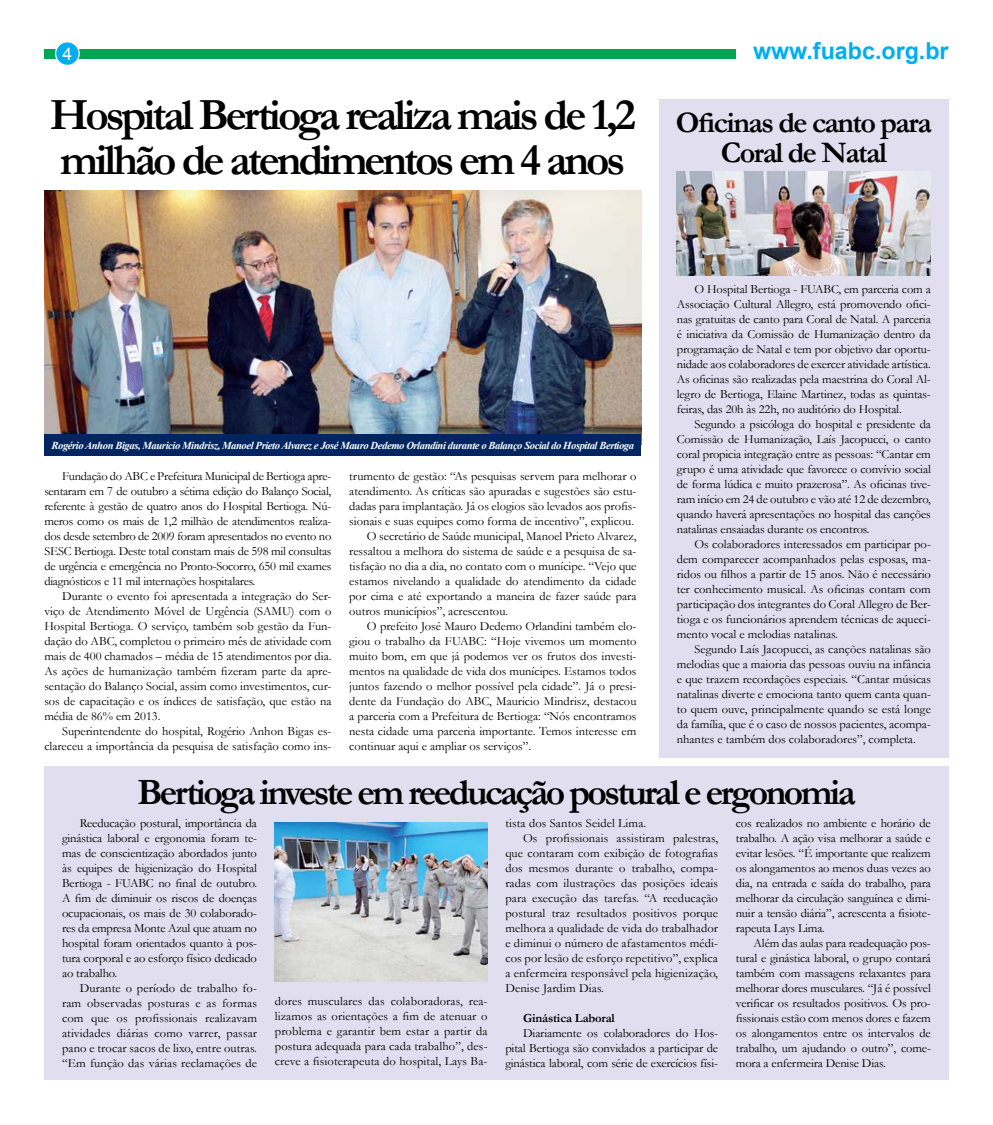
<style>
.page{position:relative;width:993px;height:1125px;background:#fff}
.page>*{position:absolute;margin:0;border:0;box-sizing:border-box;transform-origin:0 0}
.t1{font:700 45px/45px "Garamond";letter-spacing:-.07em;color:#000}
.t2{font:700 37.5px "Garamond";letter-spacing:-.07em;color:#000}
.t3{font:700 30px/30px "Garamond";letter-spacing:-.05em;color:#000;text-align:center}
.t4{font:700 23.25px "Arial";color:#00aeef}
.t5{font:17.5px "Arial";color:#fff}
.t6{font:12.5px/15px "Garamond";color:#000;text-align:justify}
.t7{font:700 12.5px "Garamond";letter-spacing:-.01em;color:#000}
.t8{font:italic 700 10.62px "Times New Roman";letter-spacing:-.04em;color:#fff}
</style>
<div class="page">
<div style="left:44px;top:49px;width:691px;height:9px;background:#00a651"></div>
<div style="left:56px;top:42px;width:23px;height:23px;background:#00aeef;border-radius:50%"></div>
<div style="left:55px;top:41px;width:25px;height:25px;border:1px solid #fff;border-radius:50%"></div>
<div style="left:44px;top:767px;width:904px;height:313px;background:#e0deef"></div>
<div style="left:658px;top:99px;width:290px;height:659px;background:#e0deef"></div>
<img style="left:44px;top:191px;width:597px;height:244px">
<div style="left:44px;top:435px;width:597px;height:21px;background:#002561"></div>
<img style="left:676px;top:172px;width:254px;height:104px">
<img style="left:275px;top:823px;width:212px;height:158px">
<h3 class="t5" style="left:62px;top:42px;width:11px">4</h3>
<h3 class="t4" style="left:752px;top:35px;width:197px">www.fuabc.org.br</h3>
<h1 class="t1" style="left:50px;top:92px;width:587px">Hospital Bertioga realiza mais de 1,2 milhão de atendimentos em 4 anos</h1>
<h3 class="t3" style="left:675px;top:108px;width:257px">Oficinas de canto para<br>Coral de Natal</h3>
<p class="t8" style="left:51px;top:438px;width:584px">Rogério Anhon Bigas, Mauricio Mindrisz, Manoel Prieto Alvarez e José Mauro Dedemo Orlandini durante o Balanço Social do Hospital Bertioga</p>
<p class="t6" style="left:44px;top:469px;width:288px;text-indent:18px">Fundação do ABC e Prefeitura Municipal de Bertioga apre&shy;sentaram em 7 de outubro a sétima edição do Balanço Social, referente à gestão de quatro anos do Hospital Bertioga. Nú&shy;meros como os mais de 1,2 milhão de atendimentos realiza&shy;dos desde setembro de 2009 foram apresentados no evento no SESC Bertioga. Deste total constam mais de 598 mil consultas de urgência e emergência no Pronto-Socorro, 650 mil exames diagnósticos e 11 mil internações hospitalares.</p>
<p class="t6" style="left:44px;top:589px;width:288px;text-indent:18px">Durante o evento foi apresentada a integração do Ser&shy;viço de Atendimento Móvel de Urgência (SAMU) com o Hospital Bertioga. O serviço, também sob gestão da Fun&shy;dação do ABC, completou o primeiro mês de atividade com mais de 400 chamados – média de 15 atendimentos por dia.<br>As ações de humanização também fizeram parte da apre&shy;sentação do Balanço Social, assim como investimentos, cur&shy;sos de capacitação e os índices de satisfação, que estão na média de 86% em 2013.</p>
<p class="t6" style="left:44px;top:724px;width:288px;text-align:right">Superintendente do hospital, Rogério Anhon Bigas es&shy;clareceu a importância da pesquisa de satisfação como ins-</p>
<p class="t6" style="left:349px;top:469px;width:288px">trumento de gestão: “As pesquisas servem para melhorar o</p>
<p class="t6" style="left:349px;top:484px;width:288px">atendimento. As críticas são apuradas e sugestões são estu-</p>
<p class="t6" style="left:349px;top:499px;width:288px">dadas para implantação. Já os elogios são levados aos profis-</p>
<p class="t6" style="left:349px;top:514px;width:286px">sionais e suas equipes como forma de incentivo”, explicou.</p>
<p class="t6" style="left:367px;top:529px;width:271px">O secretário de Saúde municipal, Manoel Prieto Alvarez,</p>
<p class="t6" style="left:349px;top:544px;width:288px">ressaltou a melhora do sistema de saúde e a pesquisa de sa-</p>
<p class="t6" style="left:349px;top:559px;width:288px">tisfação no dia a dia, no contato com o munícipe. “Vejo que</p>
<p class="t6" style="left:349px;top:574px;width:288px">estamos nivelando a qualidade do atendimento da cidade</p>
<p class="t6" style="left:349px;top:589px;width:288px">por cima e até exportando a maneira de fazer saúde para</p>
<p class="t6" style="left:349px;top:604px;width:160px">outros municípios”, acrescentou.</p>
<p class="t6" style="left:367px;top:619px;width:271px">O prefeito José Mauro Dedemo Orlandini também elo-</p>
<p class="t6" style="left:349px;top:634px;width:288px">giou o trabalho da FUABC: “Hoje vivemos um momento</p>
<p class="t6" style="left:349px;top:649px;width:288px">muito bom, em que já podemos ver os frutos dos investi-</p>
<p class="t6" style="left:349px;top:664px;width:288px">mentos na qualidade de vida dos munícipes. Estamos todos</p>
<p class="t6" style="left:349px;top:679px;width:288px">juntos fazendo o melhor possível pela cidade”. Já o presi-</p>
<p class="t6" style="left:349px;top:694px;width:288px">dente da Fundação do ABC, Mauricio Mindrisz, destacou</p>
<p class="t6" style="left:349px;top:709px;width:288px">a parceria com a Prefeitura de Bertioga: “Nós encontramos</p>
<p class="t6" style="left:349px;top:724px;width:288px">nesta cidade uma parceria importante. Temos interesse em</p>
<p class="t6" style="left:349px;top:739px;width:183px">continuar aqui e ampliar os serviços”.</p>
<p class="t6" style="left:676px;top:281px;width:255px;text-indent:18px">O Hospital Bertioga - FUABC, em parceria com a Associação Cultural Allegro, está promovendo ofici&shy;nas gratuitas de canto para Coral de Natal. A parceria é iniciativa da Comissão de Humanização dentro da programação de Natal e tem por objetivo dar oportu&shy;nidade aos colaboradores de exercer atividade artística.<br>As oficinas são realizadas pela maestrina do Coral Al&shy;legro de Bertioga, Elaine Martinez, todas as quintas&shy;feiras, das 20h às 22h, no auditório do Hospital.</p>
<p class="t6" style="left:676px;top:416px;width:255px;text-indent:18px">Segundo a psicóloga do hospital e presidente da Comissão de Humanização, Laís Jacopucci, o canto coral propicia integração entre as pessoas: “Cantar em grupo é uma atividade que favorece o convívio social de forma lúdica e muito prazerosa”. As oficinas tive&shy;ram início em 24 de outubro e vão até 12 de dezembro, quando haverá apresentações no hospital das canções natalinas ensaiadas durante os encontros.</p>
<p class="t6" style="left:676px;top:536px;width:255px;text-indent:18px">Os colaboradores interessados em participar po&shy;dem comparecer acompanhados pelas esposas, ma&shy;ridos ou filhos a partir de 15 anos. Não é necessário ter conhecimento musical. As oficinas contam com participação dos integrantes do Coral Allegro de Ber&shy;tioga e os funcionários aprendem técnicas de aqueci&shy;mento vocal e melodias natalinas.</p>
<p class="t6" style="left:676px;top:641px;width:255px;text-indent:18px">Segundo Laís Jacopucci, as canções natalinas são melodias que a maioria das pessoas ouviu na infância e que trazem recordações especiais. “Cantar músicas natalinas diverte e emociona tanto quem canta quan&shy;to quem ouve, principalmente quando se está longe da família, que é o caso de nossos pacientes, acompa&shy;nhantes e também dos colaboradores”, completa.</p>
<h2 class="t2" style="left:137px;top:766px;width:719px">Bertioga investe em reeducação postural e ergonomia</h2>
<p class="t6" style="left:62px;top:815px;width:196px;text-indent:18px">Reeducação postural, importância da ginástica laboral e ergonomia foram te&shy;mas de conscientização abordados junto às equipes de higienização do Hospital Bertioga - FUABC no final de outubro.<br>A fim de diminuir os riscos de doenças ocupacionais, os mais de 30 colaborado&shy;res da empresa Monte Azul que atuam no hospital foram orientados quanto à pos&shy;tura corporal e ao esforço físico dedicado ao trabalho.</p>
<p class="t6" style="left:62px;top:980px;width:196px;text-indent:18px">Durante o período de trabalho fo&shy;ram observadas posturas e as formas com que os profissionais realizavam atividades diárias como varrer, passar pano e trocar sacos de lixo, entre outras. “Em função das várias reclamações de</p>
<p class="t6" style="left:505px;top:815px;width:142px">tista dos Santos Seidel Lima.</p>
<p class="t6" style="left:523px;top:830px;width:196px">Os profissionais assistiram palestras,</p>
<p class="t6" style="left:505px;top:845px;width:214px">que contaram com exibição de fotografias</p>
<p class="t6" style="left:505px;top:860px;width:214px">dos mesmos durante o trabalho, compa-</p>
<p class="t6" style="left:505px;top:875px;width:214px">radas com ilustrações das posições ideais</p>
<p class="t6" style="left:505px;top:890px;width:214px">para execução das tarefas. “A reeducação</p>
<p class="t6" style="left:505px;top:905px;width:214px">postural traz resultados positivos porque</p>
<p class="t6" style="left:505px;top:920px;width:214px">melhora a qualidade de vida do trabalhador</p>
<p class="t6" style="left:505px;top:935px;width:214px">e diminui o número de afastamentos médi-</p>
<p class="t6" style="left:505px;top:950px;width:214px">cos por lesão de esforço repetitivo”, explica</p>
<p class="t6" style="left:505px;top:965px;width:214px">a enfermeira responsável pela higienização,</p>
<p class="t6" style="left:505px;top:980px;width:100px">Denise Jardim Dias.</p>
<p class="t7" style="left:523px;top:1010px;width:93px">Ginástica Laboral</p>
<p class="t6" style="left:505px;top:1025px;width:214px;text-indent:18px">Diariamente os colaboradores do Hos&shy;pital Bertioga são convidados a participar de ginástica laboral, com série de exercícios físi-</p>
<p class="t6" style="left:735px;top:815px;width:196px">cos realizados no ambiente e horário de trabalho. A ação visa melhorar a saúde e evitar lesões. “É importante que realizem os alongamentos ao menos duas vezes ao dia, na entrada e saída do trabalho, para melhorar da circulação sanguínea e dimi&shy;nuir a tensão diária”, acrescenta a fisiote&shy;rapeuta Lays Lima.</p>
<p class="t6" style="left:735px;top:935px;width:196px;text-indent:18px">Além das aulas para readequação pos&shy;tural e ginástica laboral, o grupo contará também com massagens relaxantes para melhorar dores musculares. “Já é possível verificar os resultados positivos. Os pro&shy;fissionais estão com menos dores e fazem os alongamentos entre os intervalos de trabalho, um ajudando o outro”, come&shy;mora a enfermeira Denise Dias.</p>
<p class="t6" style="left:275px;top:994px;width:214px">dores musculares das colaboradoras, rea&shy;lizamos as orientações a fim de atenuar o problema e garantir bem estar a partir da postura adequada para cada trabalho”, des&shy;creve a fisioterapeuta do hospital, Lays Ba-</p>
</div>
